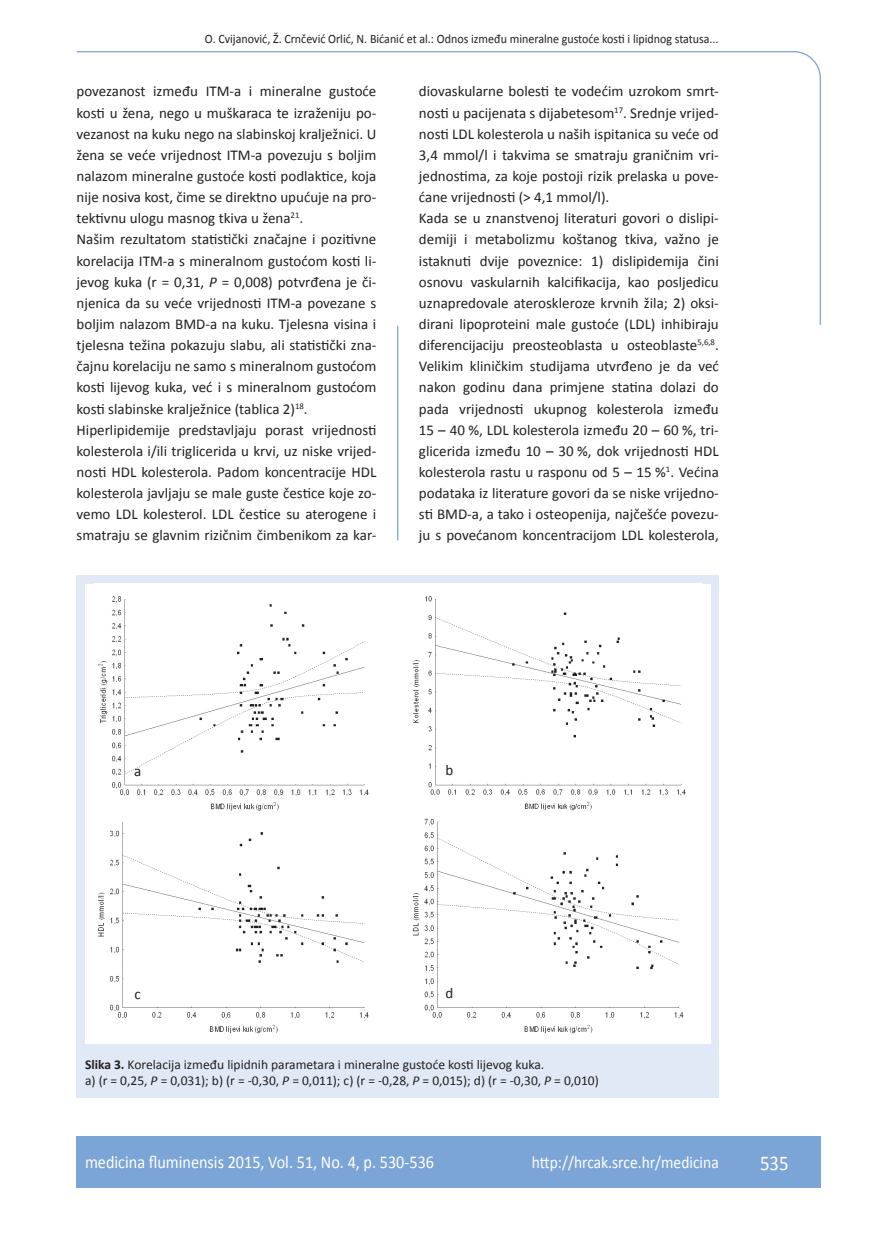
<style>
.page{position:relative;width:872px;height:1234px;background:#fff}
.page>*{position:absolute;margin:0;border:0;box-sizing:border-box;transform-origin:0 0}
.t1{font:21px "Calibri";color:#fff;scale:.9 1}
.t2{font:18px "Calibri";color:#fff;scale:.9 1}
.t3{font:17.25px "Calibri";color:#fff;scale:.9 1}
.t4{font:15px/21.1px "Calibri";color:#231f20}
.t5{font:13.5px/16.5px "Calibri";color:#231f20}
.t6{font:12.75px "Calibri";color:#231f20;scale:.94 1}
.s1{font-style:italic}
.s2{font-weight:700}
</style>
<div class="page">
<svg style="left:76px;top:51px;width:745px;height:275px"></svg>
<hr style="left:397px;top:325px;width:1px;height:215px;background:#7ca5d7">
<div style="left:77px;top:1135px;width:744px;height:51px;background:#7ca5d7"></div>
<div style="left:77px;top:575px;width:642px;height:522px;background:#e1e9f6"></div>
<div style="left:85px;top:584px;width:626px;height:459px;background:#fff"></div>
<img style="left:98px;top:596px;width:588px;height:438px">
<p class="t6" style="left:205px;top:30px;width:548px">O. Cvijanović, Ž. Crnčević Orlić, N. Bićanić et al.: Odnos između mineralne gustoće kosti i lipidnog statusa...</p>
<p class="t4" style="left:77px;top:80px;width:301px">povezanost između ITM-a i mineralne gustoće kosti u žena, nego u muškaraca te izraženiju po&shy;vezanost na kuku nego na slabinskoj kralježnici. U žena se veće vrijednost ITM-a povezuju s boljim nalazom mineralne gustoće kosti podlaktice, koja nije nosiva kost, čime se direktno upućuje na pro&shy;tektivnu ulogu masnog tkiva u žena<sup>21</sup>.<br>Našim rezultatom statistički značajne i pozitivne korelacija ITM-a s mineralnom gustoćom kosti li&shy;jevog kuka (r = 0,31, <span class="s1">P</span> = 0,008) potvrđena je či&shy;njenica da su veće vrijednosti ITM-a povezane s boljim nalazom BMD-a na kuku. Tjelesna visina i tjelesna težina pokazuju slabu, ali statistički zna&shy;čajnu korelaciju ne samo s mineralnom gustoćom kosti lijevog kuka, već i s mineralnom gustoćom kosti slabinske kralježnice (tablica 2)<sup>18</sup>.<br>Hiperlipidemije predstavljaju porast vrijednosti kolesterola i/ili triglicerida u krvi, uz niske vrijed&shy;nosti HDL kolesterola. Padom koncentracije HDL kolesterola javljaju se male guste čestice koje zo&shy;vemo LDL kolesterol. LDL čestice su aterogene i smatraju se glavnim rizičnim čimbenikom za kar-</p>
<p class="t4" style="left:419px;top:80px;width:301px">diovaskularne bolesti te vodećim uzrokom smrt&shy;nosti u pacijenata s dijabetesom<sup>17</sup>. Srednje vrijed&shy;nosti LDL kolesterola u naših ispitanica su veće od 3,4 mmol/l i takvima se smatraju graničnim vri&shy;jednostima, za koje postoji rizik prelaska u pove&shy;ćane vrijednosti (&gt; 4,1 mmol/l).<br>Kada se u znanstvenoj literaturi govori o dislipi&shy;demiji i metabolizmu koštanog tkiva, važno je istaknuti dvije poveznice: 1) dislipidemija čini osnovu vaskularnih kalcifikacija, kao posljedicu uznapredovale ateroskleroze krvnih žila; 2) oksi&shy;dirani lipoproteini male gustoće (LDL) inhibiraju diferencijaciju preosteoblasta u osteoblaste<sup>5,6,8</sup>.<br>Velikim kliničkim studijama utvrđeno je da već nakon godinu dana primjene statina dolazi do pada vrijednosti ukupnog kolesterola između 15 – 40 %, LDL kolesterola između 20 – 60 %, tri&shy;glicerida između 10 – 30 %, dok vrijednosti HDL kolesterola rastu u rasponu od 5 – 15 %<sup>1</sup>. Većina podataka iz literature govori da se niske vrijedno&shy;sti BMD-a, a tako i osteopenija, najčešće povezu&shy;ju s povećanom koncentracijom LDL kolesterola,</p>
<p class="t4" style="left:134px;top:759px;width:9px">a</p>
<p class="t4" style="left:445px;top:758px;width:9px">b</p>
<p class="t4" style="left:134px;top:982px;width:8px">c</p>
<p class="t4" style="left:445px;top:981px;width:9px">d</p>
<p class="t5" style="left:85px;top:1054px;width:515px"><span class="s2">Slika 3.</span> Korelacija između lipidnih parametara i mineralne gustoće kosti lijevog kuka.<br>a) (r = 0,25, <span class="s1">P</span> = 0,031); b) (r = -0,30, <span class="s1">P</span> = 0,011); c) (r = -0,28, <span class="s1">P</span> = 0,015); d) (r = -0,30, <span class="s1">P</span> = 0,010)</p>
<p class="t2" style="left:85px;top:1150px;width:389px">medicina fluminensis 2015, Vol. 51, No. 4, p. 530-536</p>
<p class="t3" style="left:532px;top:1151px;width:209px">http://hrcak.srce.hr/medicina</p>
<h1 class="t1" style="left:760px;top:1149px;width:33px">535</h1>
</div>
